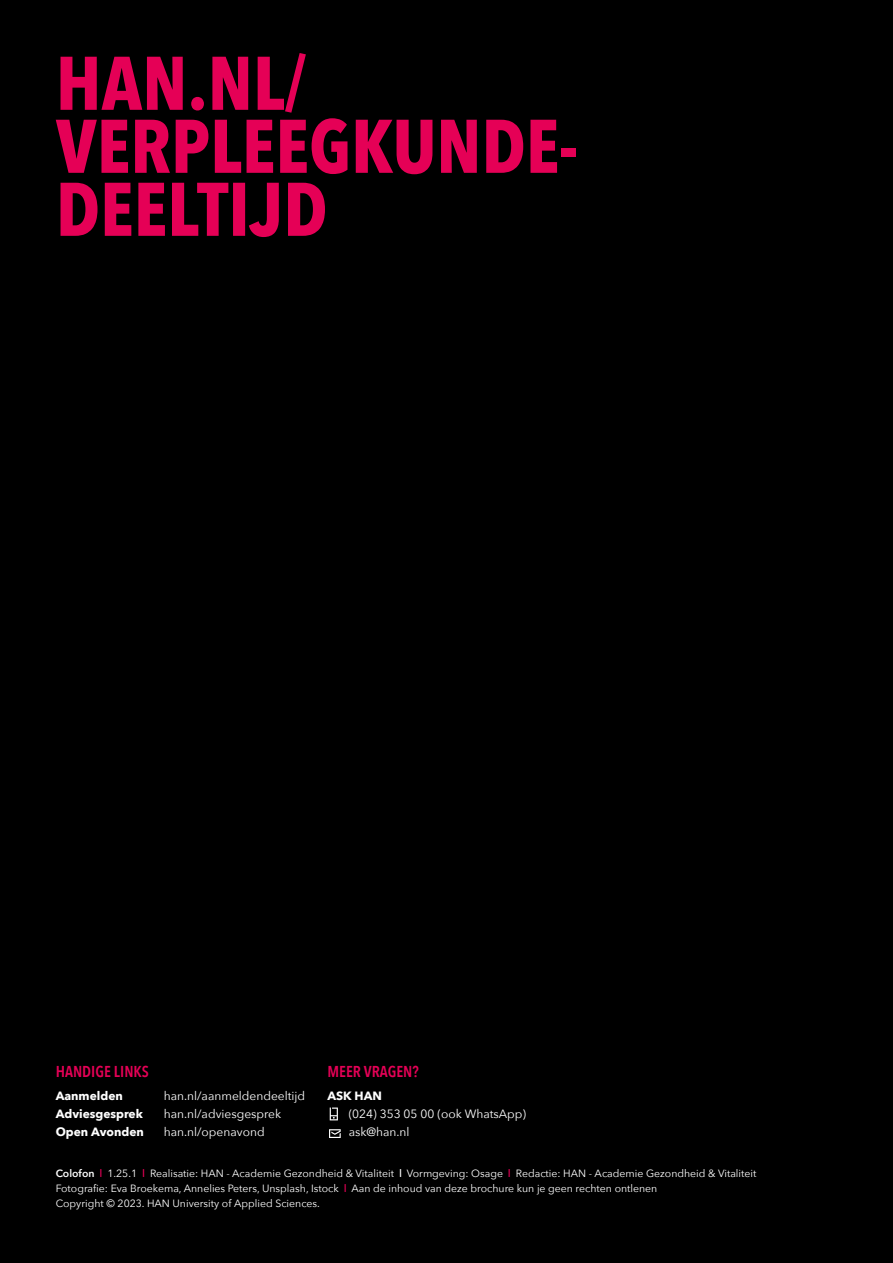
<style>
.page{position:relative;width:893px;height:1263px;background:#000}
.page>*{position:absolute;margin:0;border:0;box-sizing:border-box;transform-origin:0 0}
.H1_-_Titel{font:700 75px/63px "Avenir Next Condensed";color:#e50056}
.C4_Contact_Kop{font:600 15.75px "Avenir Next Condensed";color:#e50056}
.C4_Contact{font:12px "Avenir Next";color:#fff}
.C4_Contact-2{font:700 12px "Avenir Next";color:#fff}
.C4_Colofon{font:10.5px/15px "Avenir Next";color:#fff}
.s1{font-weight:600}
.s2{font-weight:600;font-size:7.8px;color:#e50056}
.s3{font-weight:600;font-size:7.8px}
</style>
<div class="page">
<svg style="left:330px;top:1107px;width:8px;height:13px"></svg>
<svg style="left:329px;top:1129px;width:12px;height:9px"></svg>
<p class="H1_-_Titel" style="left:56px;top:52px;width:524px">HAN.NL/<br>VERPLEEGKUNDE-<br>DEELTIJD</p>
<p class="C4_Contact_Kop" style="left:56px;top:1058px;width:95px">HANDIGE LINKS</p>
<p class="C4_Contact-2" style="left:56px;top:1085px;width:69px">Aanmelden</p>
<p class="C4_Contact" style="left:164px;top:1085px;width:143px">han.nl/aanmeldendeeltijd</p>
<p class="C4_Contact-2" style="left:56px;top:1103px;width:89px">Adviesgesprek</p>
<p class="C4_Contact" style="left:164px;top:1103px;width:119px">han.nl/adviesgesprek</p>
<p class="C4_Contact-2" style="left:56px;top:1121px;width:90px">Open Avonden</p>
<p class="C4_Contact" style="left:164px;top:1121px;width:102px">han.nl/openavond</p>
<p class="C4_Contact_Kop" style="left:327px;top:1058px;width:93px">MEER VRAGEN?</p>
<p class="C4_Contact-2" style="left:327px;top:1085px;width:56px">ASK HAN</p>
<p class="C4_Contact" style="left:349px;top:1103px;width:179px">(024) 353 05 00 (ook WhatsApp)</p>
<p class="C4_Contact" style="left:349px;top:1121px;width:62px">ask@han.nl</p>
<p class="C4_Colofon" style="left:56px;top:1165px;width:702px"><span class="s1">Colofon</span> <span class="s2">|</span> 1.25.1 <span class="s2">|</span> Realisatie: HAN - Academie Gezondheid &amp; Vitaliteit <span class="s3">|</span> Vormgeving: Osage <span class="s2">|</span> Redactie: HAN - Academie Gezondheid &amp; Vitaliteit<br>Fotografie: Eva Broekema, Annelies Peters, Unsplash, Istock <span class="s2">|</span> Aan de inhoud van deze brochure kun je geen rechten ontlenen<br>Copyright © 2023. HAN University of Applied Sciences.</p>
</div>
